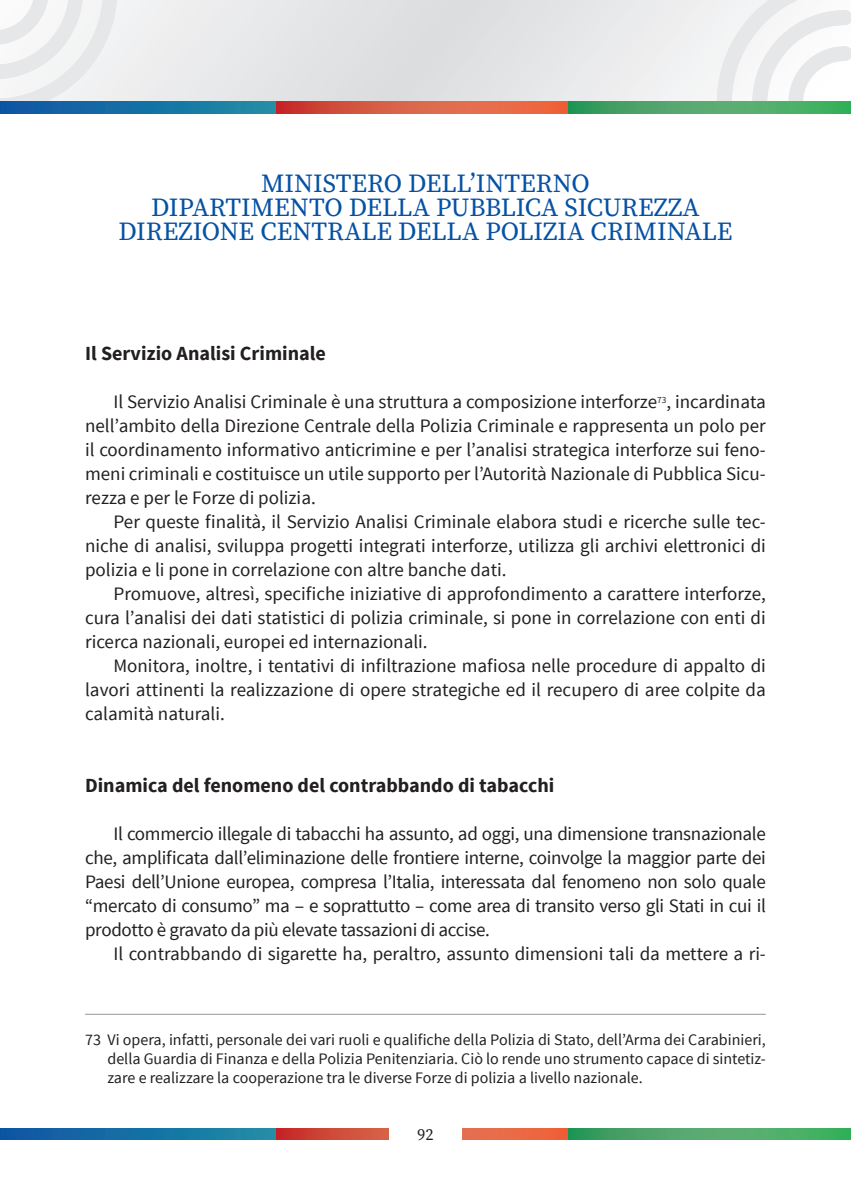
<style>
.page{position:relative;width:851px;height:1191px;background:#fff}
.page>*{position:absolute;margin:0;border:0;box-sizing:border-box;transform-origin:0 0}
.R_I_Titolo{font:26px "Source Serif Variable";color:#0551a4}
.R_I_Titolo_Paragrafo{font:700 20px "Source Sans Pro";color:#231f20}
.RI_Testo_del_paragra{font:19px/24px "Source Sans Pro";color:#231f20;text-align:justify}
.RI_Test_Par_02{font:19px/24px "Source Sans Pro";letter-spacing:-.02em;color:#231f20;text-align:justify}
.R_I_nota{font:16px/19.2px "Source Sans Pro";color:#231f20;text-align:justify}
.t1{font:16px "Source Serif Variable";color:#231f20}
</style>
<div class="page">
<svg style="left:0;top:1128px;width:276px;height:11px;background:#1670a4"></svg>
<svg style="left:276px;top:1128px;width:292px;height:11px;background:#db583e"></svg>
<svg style="left:568px;top:1128px;width:148px;height:11px;background:#47a167"></svg>
<svg style="left:716px;top:1128px;width:135px;height:12px;background:#4caf68"></svg>
<div style="left:0;top:0;width:850px;height:113px;background:#e6e7e9"></div>
<svg style="left:716px;top:0;width:134px;height:102px"></svg>
<svg style="left:0;top:0;width:117px;height:102px"></svg>
<div style="left:0;top:0;width:49px;height:45px;background:linear-gradient(to right,#f3f3f4,#efeff1)"></div>
<svg style="left:0;top:102px;width:276px;height:11px;background:#1670a4"></svg>
<svg style="left:276px;top:102px;width:292px;height:11px;background:#db5b41"></svg>
<svg style="left:568px;top:102px;width:282px;height:11px;background:#49a868"></svg>
<div style="left:389px;top:1123px;width:72px;height:41px;background:#fff"></div>
<hr style="left:85px;top:1013px;width:680px;height:1px;background:#939598">
<p class="R_I_Titolo" style="left:261px;top:166px;width:330px">MINISTERO DELL’INTERNO</p>
<p class="R_I_Titolo" style="left:151px;top:190px;width:550px">DIPARTIMENTO DELLA PUBBLICA SICUREZZA</p>
<p class="R_I_Titolo" style="left:118px;top:214px;width:615px">DIREZIONE CENTRALE DELLA POLIZIA CRIMINALE</p>
<p class="R_I_Titolo_Paragrafo" style="left:85px;top:341px;width:242px">Il Servizio Analisi Criminale</p>
<p class="RI_Testo_del_paragra" style="left:85px;top:390px;width:682px;text-indent:28px">Il Servizio Analisi Criminale è una struttura a composizione interforze<sup>73</sup>, incardinata nell’ambito della Direzione Centrale della Polizia Criminale e rappresenta un polo per il coordinamento informativo anticrimine e per l’analisi strategica interforze sui feno&shy;meni criminali e costituisce un utile supporto per l’Autorità Nazionale di Pubblica Sicu&shy;rezza e per le Forze di polizia.</p>
<p class="RI_Testo_del_paragra" style="left:85px;top:510px;width:682px;text-indent:28px">Per queste finalità, il Servizio Analisi Criminale elabora studi e ricerche sulle tec&shy;niche di analisi, sviluppa progetti integrati interforze, utilizza gli archivi elettronici di polizia e li pone in correlazione con altre banche dati.</p>
<p class="RI_Testo_del_paragra" style="left:85px;top:582px;width:682px;text-indent:28px">Promuove, altresì, specifiche iniziative di approfondimento a carattere interforze, cura l’analisi dei dati statistici di polizia criminale, si pone in correlazione con enti di ricerca nazionali, europei ed internazionali.</p>
<p class="RI_Testo_del_paragra" style="left:85px;top:654px;width:682px;text-indent:28px">Monitora, inoltre, i tentativi di infiltrazione mafiosa nelle procedure di appalto di lavori attinenti la realizzazione di opere strategiche ed il recupero di aree colpite da calamità naturali.</p>
<p class="R_I_Titolo_Paragrafo" style="left:85px;top:773px;width:470px">Dinamica del fenomeno del contrabbando di tabacchi</p>
<p class="RI_Test_Par_02" style="left:85px;top:822px;width:682px;text-indent:28px">Il commercio illegale di tabacchi ha assunto, ad oggi, una dimensione transnazionale che, amplificata dall’eliminazione delle frontiere interne, coinvolge la maggior parte dei Paesi dell’Unione europea, compresa l’Italia, interessata dal fenomeno non solo quale “mercato di consumo” ma ‒ e soprattutto – come area di transito verso gli Stati in cui il prodotto è gravato da più elevate tassazioni di accise.</p>
<p class="RI_Testo_del_paragra" style="left:113px;top:942px;width:653px">Il contrabbando di sigarette ha, peraltro, assunto dimensioni tali da mettere a ri-</p>
<p class="R_I_nota" style="left:107px;top:1030px;width:659px;text-indent:-22px">73 Vi opera, infatti, personale dei vari ruoli e qualifiche della Polizia di Stato, dell’Arma dei Carabinieri, della Guardia di Finanza e della Polizia Penitenziaria. Ciò lo rende uno strumento capace di sintetiz&shy;zare e realizzare la cooperazione tra le diverse Forze di polizia a livello nazionale.</p>
<p class="t1" style="left:417px;top:1123px;width:18px">92</p>
</div>
